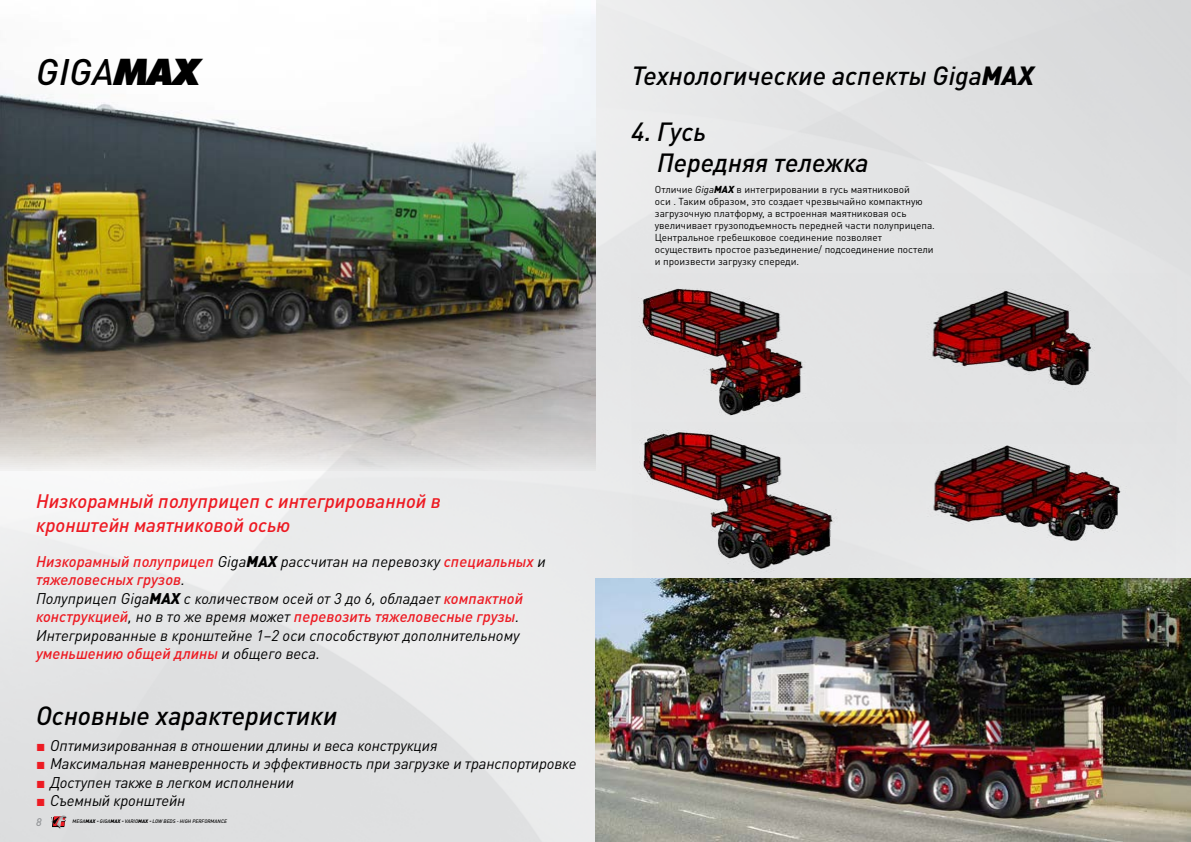
<style>
.page{position:relative;width:1191px;height:842px;background:#fff}
.page>*{position:absolute;margin:0;border:0;box-sizing:border-box;transform-origin:0 0}
.t1{font:italic 500 36.5px "DIN Pro";color:#000}
.t2{font:italic 500 26px/31.2px "DIN Pro";color:#000}
.t3{font:italic 500 19.3px/23.2px "DIN Pro";color:#ed1b23}
.t4{font:italic 15.3px/18.4px "DIN Pro";letter-spacing:-.01em;color:#000}
.t5{font:italic 500 11px "DIN Pro";color:#939598}
.t6{font:10px/12px "DIN Pro";color:#000}
.t7{font:italic 500 5px "DIN Pro";letter-spacing:.01em;color:#000}
.s1{font-family:"Futura BT";font-weight:900}
.s2{font-weight:900}
.s3{font-style:italic}
.s4{font-weight:900;font-style:italic}
.s5{font-weight:500;color:#ed1b23}
.s6{font-family:"Arial";font-weight:700;color:#ed1b23}
</style>
<div class="page">
<img style="left:0;top:0;width:1191px;height:842px">
<svg style="left:52px;top:816px;width:14px;height:13px"></svg>
<img style="left:0;top:0;width:595px;height:470px">
<img style="left:631px;top:273px;width:545px;height:170px">
<img style="left:632px;top:423px;width:543px;height:155px">
<img style="left:595px;top:578px;width:596px;height:264px">
<h1 class="t1" style="left:36px;top:43px;width:165px">GIGA<span class="s1">MAX</span></h1>
<h2 class="t2" style="left:631px;top:57px;width:404px">Технологические аспекты Giga<span class="s2">MAX</span></h2>
<h2 class="t2" style="left:657px;top:113px;width:213px;text-indent:-26px">4. Гусь<br>Передняя тележка</h2>
<p class="t6" style="left:655px;top:182px;width:282px">Отличие <span class="s3">Giga</span><span class="s4">MAX</span> в интегрировании в гусь маятниковой<br>оси . Таким образом, это создает чрезвычайно компактную загрузочную платформу, а встроенная маятниковая ось увеличивает грузоподъемность передней части полуприцепа.<br>Центральное гребешковое соединение позволяет осуществить простое разъединение/ подсоединение постели и произвести загрузку спереди.</p>
<p class="t3" style="left:36px;top:488px;width:406px">Низкорамный полуприцеп с интегрированной в кронштейн маятниковой осью</p>
<p class="t4" style="left:36px;top:551px;width:511px"><span class="s5">Низкорамный полуприцеп</span> Giga<span class="s2">MAX</span> рассчитан на перевозку <span class="s5">специальных</span> и <span class="s5">тяжеловесных грузов</span>.<br>Полуприцеп Giga<span class="s2">MAX</span> с количеством осей от 3 до 6, обладает <span class="s5">компактной конструкцией</span>, но в то же время может <span class="s5">перевозить тяжеловесные грузы</span>.<br>Интегрированные в кронштейне 1–2 оси способствуют дополнительному <span class="s5">уменьшению общей длины</span> и общего веса.</p>
<h2 class="t2" style="left:36px;top:697px;width:303px">Основные характеристики</h2>
<p class="t4" style="left:36px;top:734px;width:403px"><span class="s6">■</span> Оптимизированная в отношении длины и веса конструкция</p>
<p class="t4" style="left:36px;top:753px;width:542px"><span class="s6">■</span> Максимальная маневренность и эффективность при загрузке и транспортировке</p>
<p class="t4" style="left:36px;top:771px;width:259px"><span class="s6">■</span> Доступен также в легком исполнении</p>
<p class="t4" style="left:36px;top:790px;width:151px"><span class="s6">■</span> Съемный кронштейн</p>
<p class="t5" style="left:36px;top:813px;width:7px">8</p>
<p class="t7" style="left:73px;top:817px;width:156px">MEGA<span class="s2">MAX -</span> GIGA<span class="s2">MAX -</span> VARIO<span class="s2">MAX -</span> LOW BEDS - HIGH PERFORMANCE</p>
</div>
